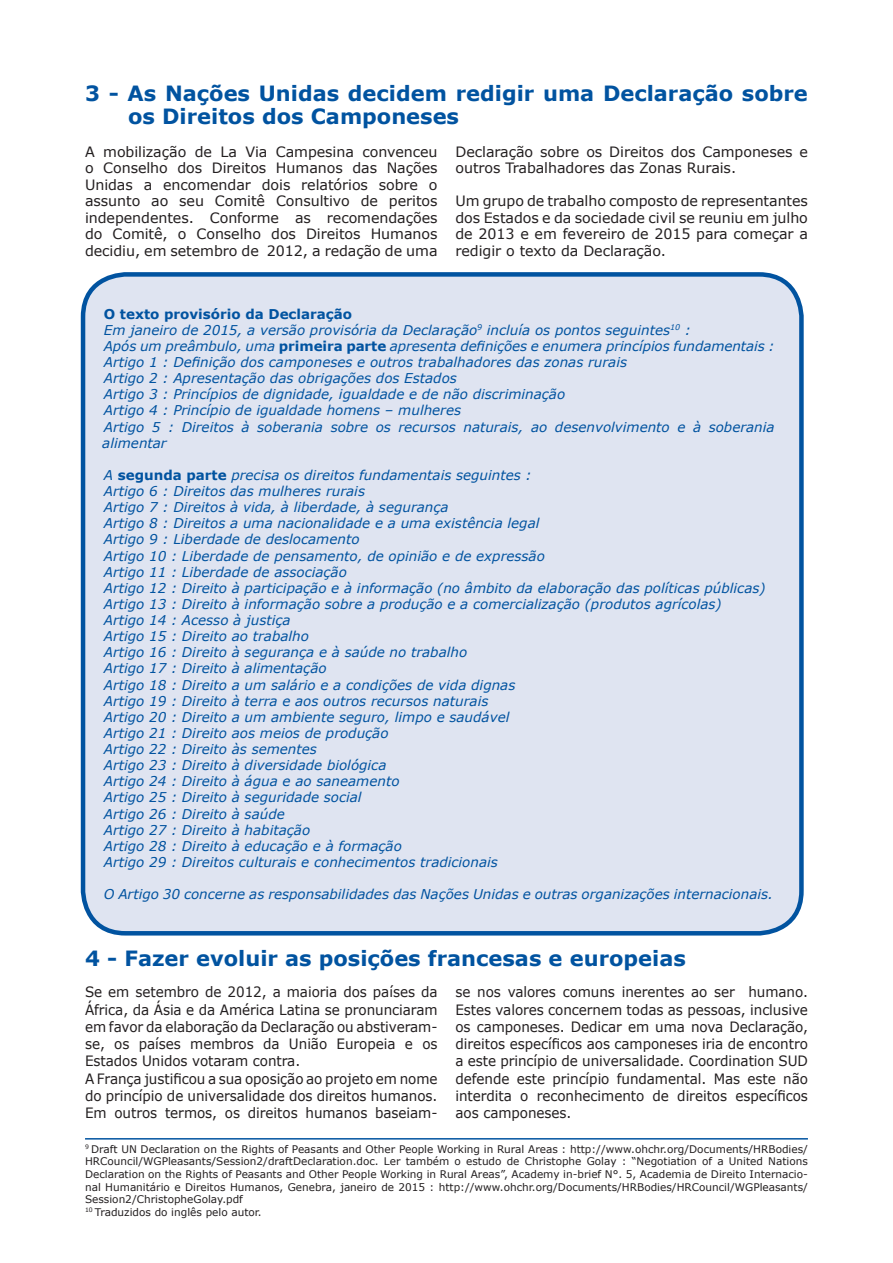
<style>
.page{position:relative;width:893px;height:1263px;background:#fff}
.page>*{position:absolute;margin:0;border:0;box-sizing:border-box;transform-origin:0 0}
.t1{font:700 21px/22.5px "Verdana";color:#0153a0}
.t2{font:14.25px/17.2px "Verdana";letter-spacing:-.005em;color:#231f20;scale:.95 1}
.t3{font:14.25px/16.5px "Verdana";letter-spacing:-.005em;color:#231f20;text-align:justify}
.t4{font:italic 13.5px/16px "Verdana";color:#0153a0}
.t5{font:10.5px/12.6px "Verdana";color:#231f20}
.s1{font-weight:700;font-style:normal}
</style>
<div class="page">
<div style="left:83px;top:274px;width:718px;height:659px;background:#dfe4f1;border-radius:43px"></div>
<div style="left:81px;top:272px;width:723px;height:663px;border:4px solid #0153a0;border-radius:43px"></div>
<hr style="left:85px;top:1138px;width:723px;height:1px;background:#0153a0">
<h1 class="t1" style="left:128px;top:82px;width:681px;text-indent:-43px">3 - As Nações Unidas decidem redigir uma Declaração sobre os Direitos dos Camponeses</h1>
<p class="t3" style="left:85px;top:143px;width:354px">A mobilização de La Via Campesina convenceu o Conselho dos Direitos Humanos das Nações Unidas a encomendar dois relatórios sobre o assunto ao seu Comitê Consultivo de peritos independentes. Conforme as recomendações do Comitê, o Conselho dos Direitos Humanos decidiu, em setembro de 2012, a redação de uma</p>
<p class="t3" style="left:455px;top:143px;width:354px">Declaração sobre os Direitos dos Camponeses e outros Trabalhadores das Zonas Rurais.</p>
<p class="t3" style="left:455px;top:193px;width:354px">Um grupo de trabalho composto de representantes dos Estados e da sociedade civil se reuniu em julho de 2013 e em fevereiro de 2015 para começar a redigir o texto da Declaração.</p>
<p class="t4" style="left:102px;top:306px;width:674px"><span class="s1">O texto provisório da Declaração<br></span>Em janeiro de 2015, a versão provisória da Declaração<sup>9</sup> incluía os pontos seguintes<sup>10</sup> :<br>Após um preâmbulo, uma <span class="s1">primeira parte</span> apresenta definições e enumera princípios fundamentais :<br>Artigo 1 : Definição dos camponeses e outros trabalhadores das zonas rurais<br>Artigo 2 : Apresentação das obrigações dos Estados<br>Artigo 3 : Princípios de dignidade, igualdade e de não discriminação<br>Artigo 4 : Princípio de igualdade homens – mulheres<br>Artigo 5 : Direitos à soberania sobre os recursos naturais, ao desenvolvimento e à soberania alimentar</p>
<p class="t4" style="left:104px;top:467px;width:663px">A <span class="s1">segunda parte</span> precisa os direitos fundamentais seguintes :<br>Artigo 6 : Direitos das mulheres rurais<br>Artigo 7 : Direitos à vida, à liberdade, à segurança<br>Artigo 8 : Direitos a uma nacionalidade e a uma existência legal<br>Artigo 9 : Liberdade de deslocamento<br>Artigo 10 : Liberdade de pensamento, de opinião e de expressão<br>Artigo 11 : Liberdade de associação<br>Artigo 12 : Direito à participação e à informação (no âmbito da elaboração das políticas públicas)<br>Artigo 13 : Direito à informação sobre a produção e a comercialização (produtos agrícolas)<br>Artigo 14 : Acesso à justiça<br>Artigo 15 : Direito ao trabalho<br>Artigo 16 : Direito à segurança e à saúde no trabalho<br>Artigo 17 : Direito à alimentação<br>Artigo 18 : Direito a um salário e a condições de vida dignas<br>Artigo 19 : Direito à terra e aos outros recursos naturais<br>Artigo 20 : Direito a um ambiente seguro, limpo e saudável<br>Artigo 21 : Direito aos meios de produção<br>Artigo 22 : Direito às sementes<br>Artigo 23 : Direito à diversidade biológica<br>Artigo 24 : Direito à água e ao saneamento<br>Artigo 25 : Direito à seguridade social<br>Artigo 26 : Direito à saúde<br>Artigo 27 : Direito à habitação<br>Artigo 28 : Direito à educação e à formação<br>Artigo 29 : Direitos culturais e conhecimentos tradicionais</p>
<p class="t4" style="left:104px;top:886px;width:671px">O Artigo 30 concerne as responsabilidades das Nações Unidas e outras organizações internacionais.</p>
<h1 class="t1" style="left:85px;top:947px;width:602px">4 - Fazer evoluir as posições francesas e europeias</h1>
<p class="t2" style="left:85px;top:984px;width:373px">Se em setembro de 2012, a maioria dos países da África, da Ásia e da América Latina se pronunciaram em favor da elaboração da Declaração ou abstiveram&shy;se, os países membros da União Europeia e os Estados Unidos votaram contra.<br>A França justificou a sua oposição ao projeto em nome do princípio de universalidade dos direitos humanos.<br>Em outros termos, os direitos humanos baseiam-</p>
<p class="t2" style="left:455px;top:984px;width:373px;text-align:justify">se nos valores comuns inerentes ao ser humano.<br>Estes valores concernem todas as pessoas, inclusive os camponeses. Dedicar em uma nova Declaração, direitos específicos aos camponeses iria de encontro a este princípio de universalidade. Coordination SUD defende este princípio fundamental. Mas este não interdita o reconhecimento de direitos específicos aos camponeses.</p>
<p class="t5" style="left:85px;top:1143px;width:724px"><sup>9</sup> Draft UN Declaration on the Rights of Peasants and Other People Working in Rural Areas : http://www.ohchr.org/Documents/HRBodies/ HRCouncil/WGPleasants/Session2/draftDeclaration.doc. Ler também o estudo de Christophe Golay : “Negotiation of a United Nations Declaration on the Rights of Peasants and Other People Working in Rural Areas”, Academy in-brief N°. 5, Academia de Direito Internacio&shy;nal Humanitário e Direitos Humanos, Genebra, janeiro de 2015 : http://www.ohchr.org/Documents/HRBodies/HRCouncil/WGPleasants/ Session2/ChristopheGolay.pdf<br><sup>10</sup> Traduzidos do inglês pelo autor.</p>
</div>
